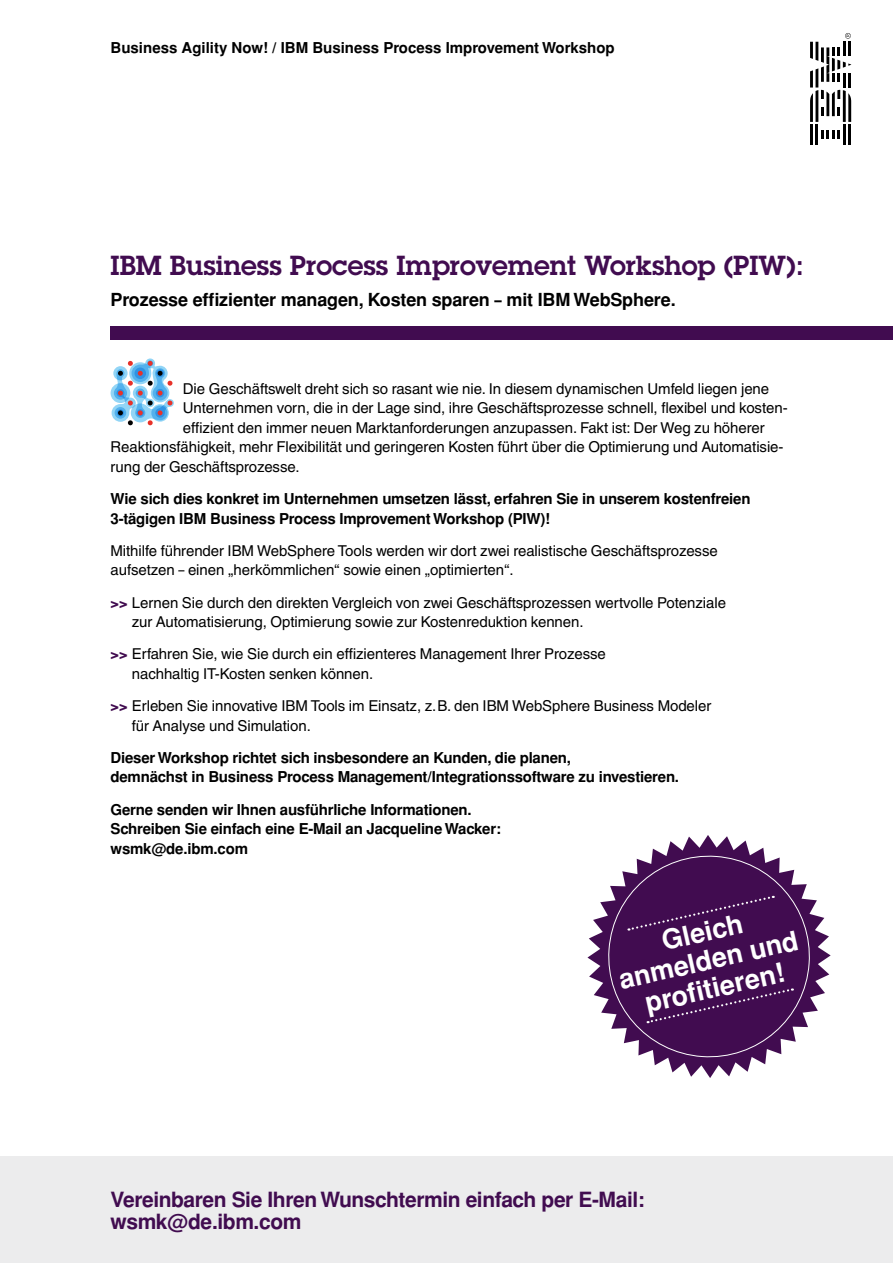
<style>
.page{position:relative;width:893px;height:1263px;background:#fff}
.page>*{position:absolute;margin:0;border:0;box-sizing:border-box;transform-origin:0 0}
.t1{font:600 27px "Lubalin Graph Std";color:#410c50}
.t2{font:700 27px/28.5px "IBM Helvetica 2004";color:#fff;text-align:center}
.t3{font:700 21px/22.5px "IBM Helvetica 2004";letter-spacing:-.02em;color:#410c50}
.t4{font:700 18px "IBM Helvetica 2004";letter-spacing:-.01em;color:#000}
.t5{font:15px/19.5px "IBM Helvetica 2004";letter-spacing:-.005em;color:#000}
.t6{font:700 15px/19.5px "IBM Helvetica 2004";letter-spacing:-.015em;color:#000}
.s1{font-weight:700;color:#410c50}
</style>
<div class="page">
<div style="left:0;top:1157px;width:893px;height:106px;background:#ececed"></div>
<div style="left:111px;top:326px;width:782px;height:14px;background:#410c50"></div>
<hr style="left:810px;top:125px;width:3px;height:20px;background:#000">
<hr style="left:815px;top:125px;width:3px;height:20px;background:#000">
<svg style="left:821px;top:130px;width:19px;height:9px"></svg>
<hr style="left:843px;top:125px;width:3px;height:20px;background:#000">
<hr style="left:848px;top:125px;width:3px;height:20px;background:#000">
<svg style="left:810px;top:33px;width:41px;height:89px"></svg>
<div style="left:111px;top:383px;width:19px;height:20px;background:#92d5f6;border-radius:50%"></div>
<svg style="left:112px;top:358px;width:62px;height:67px"></svg>
<svg style="left:587px;top:835px;width:244px;height:243px"></svg>
<svg style="left:604px;top:852px;width:210px;height:208px;background:#5a2c67"></svg>
<p class="t6" style="left:111px;top:39px;width:506px">Business Agility Now! / IBM Business Process Improvement Workshop</p>
<h1 class="t1" style="left:111px;top:247px;width:695px">IBM Business Process Improvement Workshop (PIW):</h1>
<p class="t4" style="left:111px;top:289px;width:567px">Prozesse effizienter managen, Kosten sparen – mit IBM WebSphere.</p>
<p class="t5" style="left:183px;top:379px;width:588px">Die Geschäftswelt dreht sich so rasant wie nie. In diesem dynamischen Umfeld liegen jene</p>
<p class="t5" style="left:183px;top:398px;width:606px">Unternehmen vorn, die in der Lage sind, ihre Geschäftsprozesse schnell, flexibel und kosten-</p>
<p class="t5" style="left:183px;top:418px;width:583px">effizient den immer neuen Marktanforderungen anzupassen. Fakt ist: Der Weg zu höherer</p>
<p class="t5" style="left:111px;top:437px;width:674px">Reaktionsfähigkeit, mehr Flexibilität und geringeren Kosten führt über die Optimierung und Automatisie-</p>
<p class="t5" style="left:111px;top:457px;width:191px">rung der Geschäftsprozesse.</p>
<p class="t6" style="left:111px;top:489px;width:641px">Wie sich dies konkret im Unternehmen umsetzen lässt, erfahren Sie in unserem kostenfreien<br>3-tägigen IBM Business Process Improvement Workshop (PIW)!</p>
<p class="t5" style="left:111px;top:541px;width:609px">Mithilfe führender IBM WebSphere Tools werden wir dort zwei realistische Geschäftsprozesse aufsetzen – einen „herkömmlichen“ sowie einen „optimierten“.</p>
<p class="t5" style="left:132px;top:593px;width:596px;text-indent:-21px"><span class="s1">&gt;&gt;</span> Lernen Sie durch den direkten Vergleich von zwei Geschäftsprozessen wertvolle Potenziale zur Automatisierung, Optimierung sowie zur Kostenreduktion kennen.</p>
<p class="t5" style="left:132px;top:644px;width:475px;text-indent:-21px"><span class="s1">&gt;&gt;</span> Erfahren Sie, wie Sie durch ein effizienteres Management Ihrer Prozesse nachhaltig IT-Kosten senken können.</p>
<p class="t5" style="left:132px;top:696px;width:581px;text-indent:-21px"><span class="s1">&gt;&gt;</span> Erleben Sie innovative IBM Tools im Einsatz, z.B. den IBM WebSphere Business Modeler für Analyse und Simulation.</p>
<p class="t6" style="left:111px;top:748px;width:570px">Dieser Workshop richtet sich insbesondere an Kunden, die planen,<br>demnächst in Business Process Management/Integrationssoftware zu investieren.</p>
<p class="t6" style="left:111px;top:800px;width:392px">Gerne senden wir Ihnen ausführliche Informationen.<br>Schreiben Sie einfach eine E-Mail an Jacqueline Wacker: wsmk@de.ibm.com</p>
<h1 class="t2" style="left:610px;top:939px;width:185px;rotate:-13deg">Gleich anmelden und profi tieren!</h1>
<h2 class="t3" style="left:111px;top:1188px;width:536px">Vereinbaren Sie Ihren Wunschtermin einfach per E-Mail: wsmk@de.ibm.com</h2>
</div>
